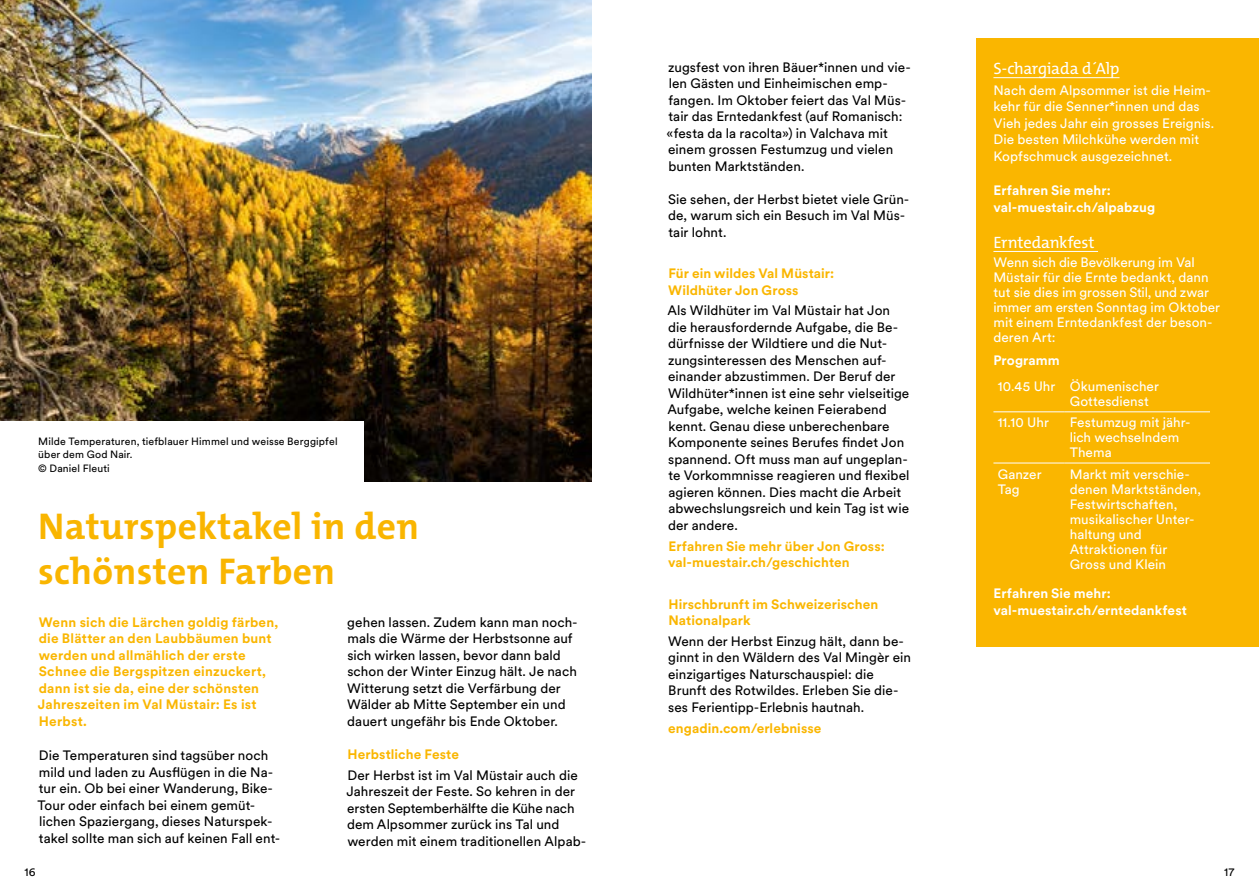
<style>
.page{position:relative;width:1259px;height:893px;background:#fff}
.page>*{position:absolute;margin:0;border:0;box-sizing:border-box;transform-origin:0 0}
.t1{font:700 37.5px/45px "The Mix B W7";letter-spacing:.01em;color:#f9b500}
.t2{font:16.5px "The Mix B W5 Plain";letter-spacing:-.015em;color:#fff}
.t3{font:13.5px/16.5px "Circulargraubuenden";letter-spacing:.005em;color:#000}
.t4{font:13.5px/15px "Circulargraubuenden";letter-spacing:.005em;color:#fff}
.t5{font:700 13.5px/16.5px "Circulargraubuenden";letter-spacing:.01em;color:#fab600}
.t6{font:700 13.5px/16.5px "Circulargraubuenden";letter-spacing:.005em;color:#fff}
.t7{font:11.7px "Circulargraubuenden";color:#000}
.t8{font:10.5px/13.5px "Circulargraubuenden";letter-spacing:.015em;color:#000}
</style>
<div class="page">
<img style="left:0;top:0;width:591px;height:481px">
<div style="left:0;top:422px;width:364px;height:75px;background:#fff"></div>
<div style="left:976px;top:38px;width:283px;height:609px;background:#fab600"></div>
<hr style="left:993px;top:77px;width:126px;height:1px;background:#fff">
<hr style="left:993px;top:251px;width:105px;height:1px;background:#fff">
<hr style="left:993px;top:412px;width:71px;height:1px;background:#fff">
<hr style="left:1064px;top:412px;width:146px;height:1px;background:#fff">
<hr style="left:993px;top:463px;width:71px;height:1px;background:#fff">
<hr style="left:1064px;top:463px;width:146px;height:1px;background:#fff">
<p class="t8" style="left:38px;top:434px;width:301px">Milde Temperaturen, tiefblauer Himmel und weisse Berggipfel über dem God Nair.<br>© Daniel Fleuti</p>
<h1 class="t1" style="left:38px;top:504px;width:382px">Naturspektakel in den schönsten Farben</h1>
<p class="t5" style="left:38px;top:613px;width:242px">Wenn sich die Lärchen goldig färben, die Blätter an den Laubbäumen bunt werden und allmählich der erste<br>Schnee die Bergspitzen einzuckert, dann ist sie da, eine der schönsten<br>Jahreszeiten im Val Müstair: Es ist<br>Herbst.</p>
<p class="t3" style="left:37px;top:747px;width:244px">Die Temperaturen sind tagsüber noch mild und laden zu Ausflügen in die Na&shy;tur ein. Ob bei einer Wanderung, Bike-Tour oder einfach bei einem gemüt&shy;lichen Spaziergang, dieses Naturspek&shy;takel sollte man sich auf keinen Fall ent-</p>
<p class="t3" style="left:347px;top:613px;width:232px">gehen lassen. Zudem kann man noch&shy;mals die Wärme der Herbstsonne auf sich wirken lassen, bevor dann bald schon der Winter Einzug hält. Je nach Witterung setzt die Verfärbung der Wälder ab Mitte September ein und dauert ungefähr bis Ende Oktober.</p>
<p class="t5" style="left:347px;top:745px;width:113px">Herbstliche Feste</p>
<p class="t3" style="left:346px;top:766px;width:241px">Der Herbst ist im Val Müstair auch die Jahreszeit der Feste. So kehren in der ersten Septemberhälfte die Kühe nach dem Alpsommer zurück ins Tal und werden mit einem traditionellen Alpab-</p>
<p class="t3" style="left:666px;top:58px;width:246px">zugsfest von ihren Bäuer*innen und vie&shy;len Gästen und Einheimischen emp&shy;fangen. Im Oktober feiert das Val Müs&shy;tair das Erntedankfest (auf Romanisch: «festa da la racolta») in Valchava mit einem grossen Festumzug und vielen bunten Marktständen.</p>
<p class="t3" style="left:668px;top:190px;width:243px">Sie sehen, der Herbst bietet viele Grün&shy;de, warum sich ein Besuch im Val Müs&shy;tair lohnt.</p>
<p class="t5" style="left:668px;top:265px;width:168px">Für ein wildes Val Müstair:<br>Wildhüter Jon Gross</p>
<p class="t3" style="left:667px;top:302px;width:244px">Als Wildhüter im Val Müstair hat Jon die herausfordernde Aufgabe, die Be&shy;dürfnisse der Wildtiere und die Nut&shy;zungsinteressen des Menschen auf&shy;einander abzustimmen. Der Beruf der Wildhüter*innen ist eine sehr vielseitige Aufgabe, welche keinen Feierabend kennt. Genau diese unberechenbare Komponente seines Berufes findet Jon spannend. Oft muss man auf ungeplan&shy;te Vorkommnisse reagieren und flexibel agieren können. Dies macht die Arbeit abwechslungsreich und kein Tag ist wie der andere.</p>
<p class="t5" style="left:668px;top:537px;width:218px">Erfahren Sie mehr über Jon Gross: val-muestair.ch/geschichten</p>
<p class="t5" style="left:668px;top:595px;width:211px">Hirschbrunft im Schweizerischen<br>Nationalpark</p>
<p class="t3" style="left:668px;top:632px;width:244px">Wenn der Herbst Einzug hält, dann be&shy;ginnt in den Wäldern des Val Mingèr ein einzigartiges Naturschauspiel: die Brunft des Rotwildes. Erleben Sie die&shy;ses Ferientipp-Erlebnis hautnah.</p>
<p class="t5" style="left:668px;top:719px;width:155px">engadin.com/erlebnisse</p>
<p class="t2" style="left:993px;top:58px;width:128px">S-chargiada d´Alp</p>
<p class="t4" style="left:993px;top:81px;width:222px;line-height:16.5px">Nach dem Alpsommer ist die Heim&shy;kehr für die Senner*innen und das<br>Vieh jedes Jahr ein grosses Ereignis.<br>Die besten Milchkühe werden mit<br>Kopfschmuck ausgezeichnet.</p>
<p class="t6" style="left:993px;top:182px;width:163px">Erfahren Sie mehr: val-muestair.ch/alpabzug</p>
<p class="t2" style="left:993px;top:231px;width:103px">Erntedankfest</p>
<p class="t4" style="left:993px;top:254px;width:228px">Wenn sich die Bevölkerung im Val<br>Müstair für die Ernte bedankt, dann tut sie dies im grossen Stil, und zwar immer am ersten Sonntag im Oktober mit einem Erntedankfest der beson&shy;deren Art:</p>
<p class="t6" style="left:993px;top:352px;width:68px">Programm</p>
<p class="t4" style="left:1069px;top:378px;width:91px;text-indent:-72px">10.45 Uhr Ökumenischer<br>Gottesdienst</p>
<p class="t4" style="left:997px;top:415px;width:53px">11.10 Uhr</p>
<p class="t4" style="left:1069px;top:415px;width:122px">Festumzug mit jähr&shy;lich wechselndem<br>Thema</p>
<p class="t4" style="left:997px;top:466px;width:45px">Ganzer<br>Tag</p>
<p class="t4" style="left:1069px;top:466px;width:133px">Markt mit verschie&shy;denen Marktständen,<br>Festwirtschaften, musikalischer Unter&shy;haltung und<br>Attraktionen für<br>Gross und Klein</p>
<p class="t6" style="left:993px;top:585px;width:195px">Erfahren Sie mehr: val-muestair.ch/erntedankfest</p>
<p class="t7" style="left:24px;top:864px;width:13px">16</p>
<p class="t7" style="left:1224px;top:864px;width:12px">17</p>
</div>
